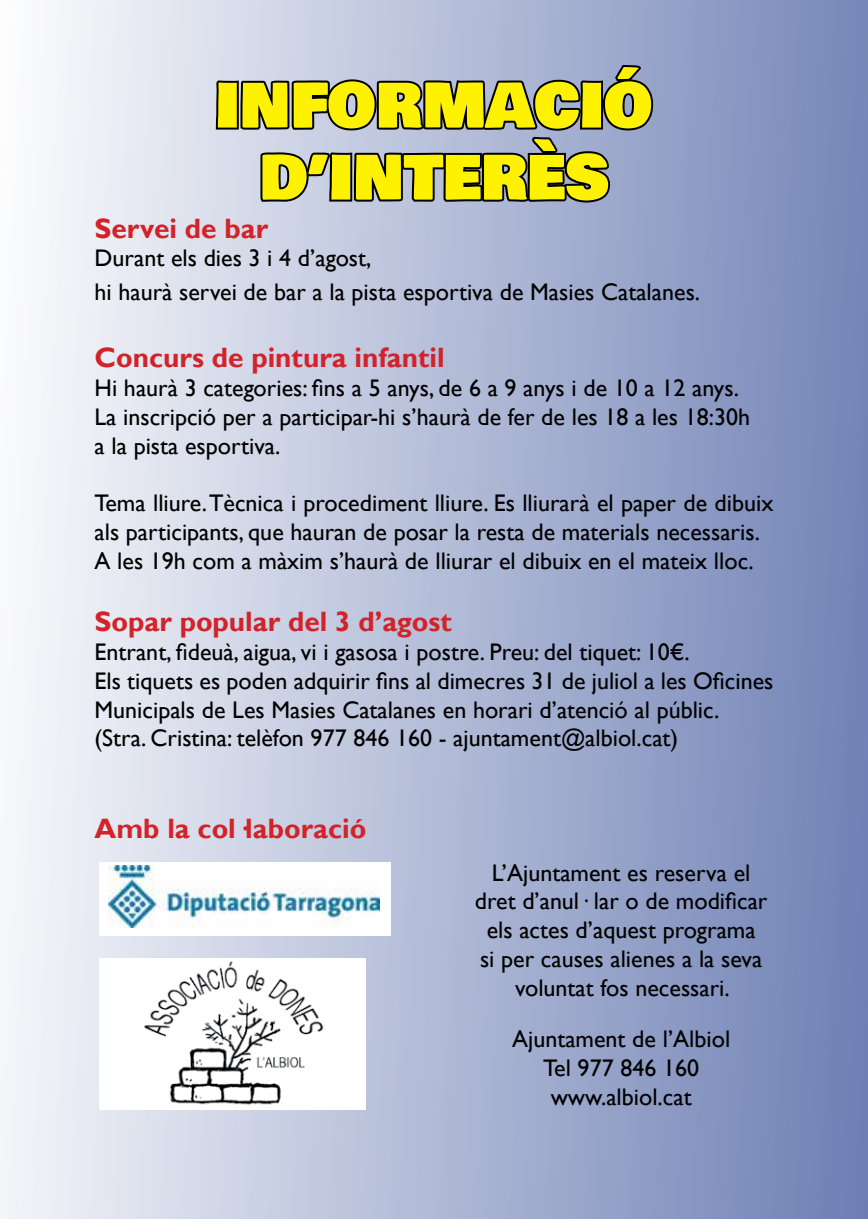
<style>
.page{position:relative;width:868px;height:1219px;background:#fff}
.page>*{position:absolute;margin:0;border:0;box-sizing:border-box;transform-origin:0 0}
.t1{font:60px/72px "Bowlby One SC";color:#fff200;text-align:center}
.t2{font:700 28px "Gill Sans";color:#d2232a}
.t3{font:24px/28.8px "Gill Sans";color:#000}
</style>
<div class="page">
<div style="left:0;top:0;width:867px;height:1219px;background:linear-gradient(to right,#f9fafc,#7182b6)"></div>
<svg style="left:214px;top:63px;width:441px;height:142px;background:#8b91a4"></svg>
<div style="left:99px;top:958px;width:267px;height:151px;background:#fff"></div>
<img style="left:144px;top:961px;width:180px;height:144px">
<div style="left:99px;top:862px;width:291px;height:73px;background:#fff"></div>
<img style="left:109px;top:866px;width:270px;height:61px">
<h1 class="t1" style="left:215px;top:71px;width:438px">INFORMACIÓ<br>D’INTERÈS</h1>
<p class="t2" style="left:94px;top:211px;width:175px">Servei de bar</p>
<p class="t3" style="left:94px;top:242px;width:607px;line-height:33.6px">Durant els dies 3 i 4 d’agost,<br>hi haurà servei de bar a la pista esportiva de Masies Catalanes.</p>
<p class="t2" style="left:94px;top:341px;width:351px">Concurs de pintura infantil</p>
<p class="t3" style="left:94px;top:374px;width:657px">Hi haurà 3 categories: fins a 5 anys, de 6 a 9 anys i de 10 a 12 anys.<br>La inscripció per a participar-hi s’haurà de fer de les 18 a les 18:30h a la pista esportiva.</p>
<p class="t3" style="left:94px;top:489px;width:680px">Tema lliure. Tècnica i procediment lliure. Es lliurarà el paper de dibuix als participants, que hauran de posar la resta de materials necessaris.<br>A les 19h com a màxim s’haurà de lliurar el dibuix en el mateix lloc.</p>
<p class="t2" style="left:94px;top:605px;width:359px">Sopar popular del 3 d’agost</p>
<p class="t3" style="left:94px;top:638px;width:680px">Entrant, fideuà, aigua, vi i gasosa i postre. Preu: del tiquet: 10€.<br>Els tiquets es poden adquirir fins al dimecres 31 de juliol a les Oficines Municipals de Les Masies Catalanes en horari d’atenció al públic. (Stra. Cristina: telèfon 977 846 160 - ajuntament@albiol.cat)</p>
<p class="t2" style="left:94px;top:811px;width:273px">Amb la col·laboració</p>
<p class="t3" style="left:475px;top:858px;width:294px;text-align:center">L’Ajuntament es reserva el dret d’anul· lar o de modificar els actes d’aquest programa<br>si per causes alienes a la seva voluntat fos necessari.</p>
<p class="t3" style="left:512px;top:1025px;width:220px;text-align:center">Ajuntament de l’Albiol<br>Tel 977 846 160 www.albiol.cat</p>
</div>
